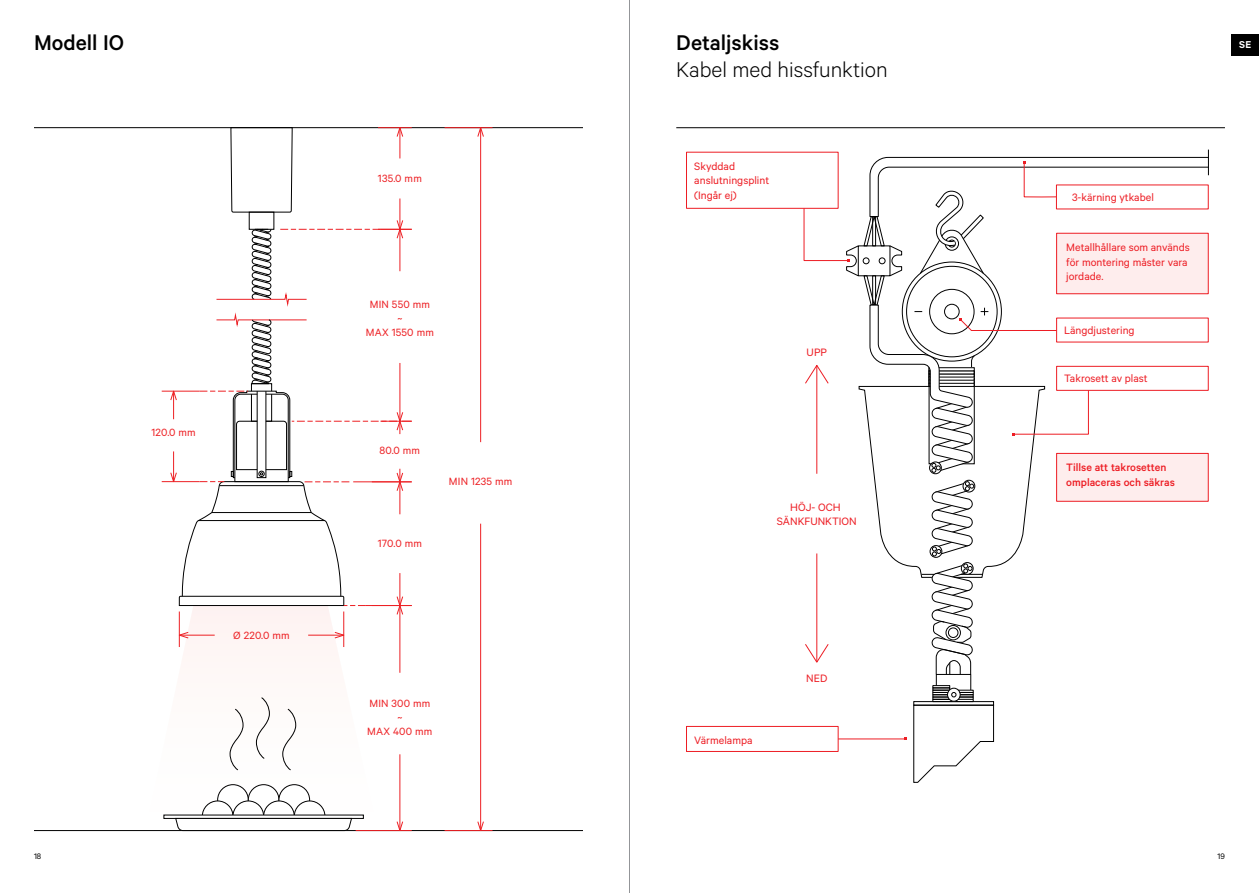
<style>
.page{position:relative;width:1259px;height:893px;background:#fff}
.page>*{position:absolute;margin:0;border:0;box-sizing:border-box;transform-origin:0 0}
.t1{font:300 24px "Calibre";color:#000}
.t2{font:500 24px "Calibre";color:#000}
.t3{font:12.15px/14.5px "Calibre";color:#ed1d24}
.t4{font:500 12.15px/14.5px "Calibre";color:#ed1d24}
.t5{font:11.85px/14.2px "Calibre";letter-spacing:.015em;color:#ed2024;text-align:center}
.t6{font:600 11.25px "Calibre";color:#fff}
.t7{font:9px "Calibre";color:#000}
</style>
<div class="page">
<hr style="left:629px;top:0;width:1px;height:893px;background:#939598">
<svg style="left:163px;top:615px;width:201px;height:204px"></svg>
<hr style="left:34px;top:830px;width:549px;height:1px;background:#000">
<div style="left:218px;top:785px;width:30px;height:30px;background:#fff;border-radius:50%"></div>
<div style="left:217px;top:784px;width:31px;height:31px;border:1px solid #000;border-radius:50%"></div>
<div style="left:248px;top:785px;width:31px;height:30px;background:#fff;border-radius:50%"></div>
<div style="left:248px;top:784px;width:31px;height:31px;border:1px solid #000;border-radius:50%"></div>
<div style="left:279px;top:785px;width:31px;height:30px;background:#fff;border-radius:50%"></div>
<div style="left:279px;top:784px;width:31px;height:31px;border:1px solid #000;border-radius:50%"></div>
<div style="left:164px;top:815px;width:199px;height:4px;border:1px solid #000"></div>
<svg style="left:175px;top:800px;width:177px;height:31px"></svg>
<svg style="left:282px;top:708px;width:14px;height:63px"></svg>
<svg style="left:230px;top:708px;width:13px;height:63px"></svg>
<svg style="left:256px;top:697px;width:14px;height:62px"></svg>
<hr style="left:34px;top:127px;width:549px;height:1px;background:#000">
<hr style="left:400px;top:605px;width:1px;height:68px;background:#ed2024">
<hr style="left:400px;top:754px;width:1px;height:76px;background:#ed2024">
<hr style="left:356px;top:830px;width:56px;height:1px;background:#ed2024">
<svg style="left:396px;top:821px;width:7px;height:11px"></svg>
<hr style="left:480px;top:128px;width:1px;height:314px;background:#ed2024">
<hr style="left:480px;top:524px;width:1px;height:306px;background:#ed2024">
<hr style="left:444px;top:830px;width:48px;height:1px;background:#ed2024">
<hr style="left:444px;top:127px;width:48px;height:1px;background:#ed2024">
<svg style="left:477px;top:821px;width:7px;height:11px"></svg>
<svg style="left:477px;top:127px;width:7px;height:10px"></svg>
<hr style="left:400px;top:229px;width:1px;height:42px;background:#ed2024">
<svg style="left:216px;top:127px;width:164px;height:180px"></svg>
<hr style="left:400px;top:198px;width:1px;height:31px;background:#ed2024">
<hr style="left:400px;top:128px;width:1px;height:30px;background:#ed2024">
<hr style="left:378px;top:127px;width:34px;height:1px;background:#ed2024">
<hr style="left:378px;top:229px;width:34px;height:1px;background:#ed2024">
<svg style="left:396px;top:127px;width:7px;height:10px"></svg>
<svg style="left:396px;top:220px;width:7px;height:19px"></svg>
<hr style="left:308px;top:635px;width:36px;height:1px;background:#ed2024">
<hr style="left:179px;top:635px;width:36px;height:1px;background:#ed2024">
<hr style="left:179px;top:611px;width:1px;height:36px;background:#ed2024">
<hr style="left:343px;top:611px;width:1px;height:36px;background:#ed2024">
<svg style="left:178px;top:632px;width:11px;height:6px"></svg>
<svg style="left:334px;top:632px;width:11px;height:6px"></svg>
<hr style="left:162px;top:391px;width:37px;height:1px;background:#ed2024">
<hr style="left:162px;top:481px;width:37px;height:1px;background:#ed2024">
<svg style="left:170px;top:313px;width:242px;height:302px"></svg>
<hr style="left:676px;top:127px;width:549px;height:1px;background:#000">
<div style="left:686px;top:152px;width:152px;height:57px;border:1px solid #ed1d24"></div>
<div style="left:686px;top:726px;width:152px;height:26px;border:1px solid #ed1d24"></div>
<svg style="left:803px;top:150px;width:406px;height:633px"></svg>
<div style="left:1231px;top:34px;width:28px;height:22px;background:#000"></div>
<h1 class="t2" style="left:34px;top:28px;width:91px">Modell IO</h1>
<h1 class="t2" style="left:676px;top:28px;width:105px">Detaljskiss</h1>
<h1 class="t1" style="left:676px;top:55px;width:213px">Kabel med hissfunktion</h1>
<p class="t5" style="left:151px;top:425px;width:46px">120.0 mm</p>
<p class="t5" style="left:233px;top:627px;width:58px">Ø 220.0 mm</p>
<p class="t5" style="left:378px;top:171px;width:45px">135.0 mm</p>
<p class="t5" style="left:366px;top:297px;width:69px">MIN 550 mm ~<br>MAX 1550 mm</p>
<p class="t5" style="left:379px;top:442px;width:42px">80.0 mm</p>
<p class="t5" style="left:378px;top:536px;width:45px">170.0 mm</p>
<p class="t5" style="left:449px;top:474px;width:65px">MIN 1235 mm</p>
<p class="t5" style="left:367px;top:695px;width:67px">MIN 300 mm ~<br>MAX 400 mm</p>
<p class="t3" style="left:694px;top:158px;width:76px">Skyddad anslutningsplint (Ingår ej)</p>
<p class="t3" style="left:806px;top:344px;width:22px">UPP</p>
<p class="t3" style="left:777px;top:499px;width:81px;text-align:center">HÖJ- OCH<br>SÄNKFUNKTION</p>
<p class="t3" style="left:694px;top:732px;width:60px">Värmelampa</p>
<p class="t3" style="left:806px;top:671px;width:23px">NED</p>
<p class="t6" style="left:1239px;top:38px;width:14px">SE</p>
<p class="t3" style="left:1072px;top:189px;width:83px">3-kärning ytkabel</p>
<p class="t3" style="left:1066px;top:240px;width:125px">Metallhållare som används för montering måster vara jordade.</p>
<p class="t3" style="left:1064px;top:322px;width:72px">Längdjustering</p>
<p class="t3" style="left:1064px;top:371px;width:85px">Takrosett av plast</p>
<p class="t4" style="left:1066px;top:460px;width:110px">Tillse att takrosetten omplaceras och säkras</p>
<p class="t7" style="left:34px;top:851px;width:9px">18</p>
<p class="t7" style="left:1217px;top:851px;width:9px">19</p>
</div>
